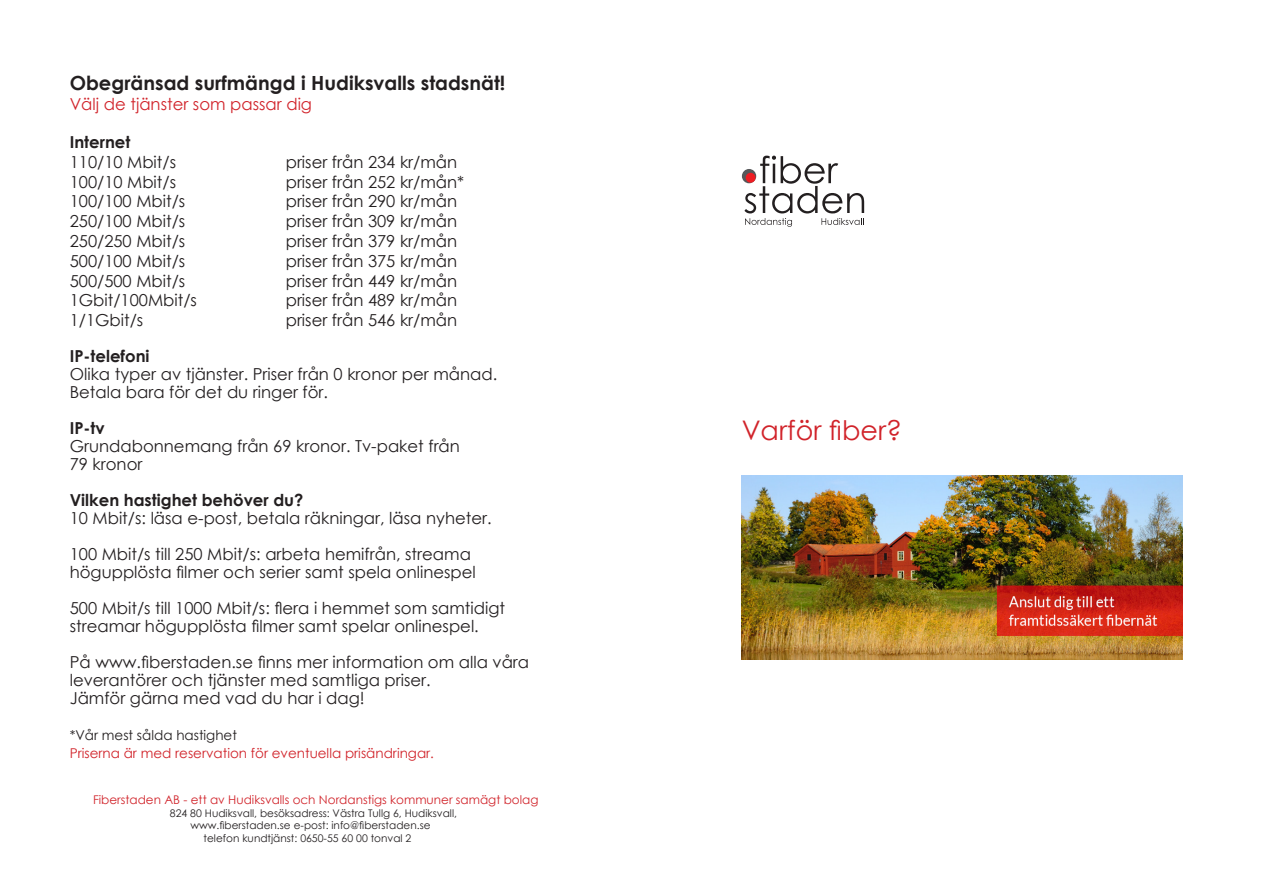
<style>
.page{position:relative;width:1263px;height:893px;background:#fff}
.page>*{position:absolute;margin:0;border:0;box-sizing:border-box;transform-origin:0 0}
.t1{font:27px "Century Gothic";color:#d1232a}
.t2{font:700 19.5px "Century Gothic";color:#231f20}
.t3{font:16.5px "Century Gothic";color:#231f20}
.t4{font:700 16.5px "Century Gothic";color:#231f20}
.t5{font:16.5px "Century Gothic";color:#d1232a}
.t6{font:13.5px "Century Gothic";color:#d1232a}
.t7{font:13.5px "Century Gothic";color:#231f20}
.t8{font:12px "Century Gothic";color:#d1232a}
.t9{font:10.5px "Century Gothic";color:#231f20}
</style>
<div class="page">
<img style="left:742px;top:475px;width:441px;height:184px">
<div style="left:742px;top:169px;width:14px;height:14px;background:#57585a;border-radius:50%"></div>
<svg style="left:744px;top:156px;width:120px;height:71px"></svg>
<p class="t2" style="left:70px;top:68px;width:437px">Obegränsad surfmängd i Hudiksvalls stadsnät!</p>
<p class="t5" style="left:70px;top:93px;width:244px">Välj de tjänster som passar dig</p>
<p class="t4" style="left:70px;top:129px;width:62px">Internet</p>
<p class="t3" style="left:70px;top:150px;width:108px">110/10 Mbit/s</p>
<p class="t3" style="left:286px;top:150px;width:173px">priser från 234 kr/mån</p>
<p class="t3" style="left:70px;top:170px;width:108px">100/10 Mbit/s</p>
<p class="t3" style="left:286px;top:170px;width:180px">priser från 252 kr/mån*</p>
<p class="t3" style="left:70px;top:190px;width:117px">100/100 Mbit/s</p>
<p class="t3" style="left:286px;top:190px;width:173px">priser från 290 kr/mån</p>
<p class="t3" style="left:70px;top:210px;width:117px">250/100 Mbit/s</p>
<p class="t3" style="left:286px;top:210px;width:173px">priser från 309 kr/mån</p>
<p class="t3" style="left:70px;top:229px;width:117px">250/250 Mbit/s</p>
<p class="t3" style="left:286px;top:229px;width:173px">priser från 379 kr/mån</p>
<p class="t3" style="left:70px;top:249px;width:117px">500/100 Mbit/s</p>
<p class="t3" style="left:286px;top:249px;width:173px">priser från 375 kr/mån</p>
<p class="t3" style="left:70px;top:269px;width:117px">500/500 Mbit/s</p>
<p class="t3" style="left:286px;top:269px;width:173px">priser från 449 kr/mån</p>
<p class="t3" style="left:70px;top:289px;width:129px">1Gbit/100Mbit/s</p>
<p class="t3" style="left:286px;top:289px;width:173px">priser från 489 kr/mån</p>
<p class="t3" style="left:70px;top:309px;width:75px">1/1Gbit/s</p>
<p class="t3" style="left:286px;top:309px;width:173px">priser från 546 kr/mån</p>
<p class="t4" style="left:70px;top:344px;width:81px">IP-telefoni</p>
<p class="t3" style="left:70px;top:363px;width:429px">Olika typer av tjänster. Priser från 0 kronor per månad.</p>
<p class="t3" style="left:70px;top:381px;width:260px">Betala bara för det du ringer för.</p>
<p class="t4" style="left:70px;top:416px;width:36px">IP-tv</p>
<p class="t3" style="left:70px;top:435px;width:392px">Grundabonnemang från 69 kronor. Tv-paket från</p>
<p class="t3" style="left:70px;top:453px;width:74px">79 kronor</p>
<p class="t4" style="left:70px;top:488px;width:235px">Vilken hastighet behöver du?</p>
<p class="t3" style="left:70px;top:507px;width:423px">10 Mbit/s: läsa e-post, betala räkningar, läsa nyheter.</p>
<p class="t3" style="left:70px;top:543px;width:403px">100 Mbit/s till 250 Mbit/s: arbeta hemifrån, streama</p>
<p class="t3" style="left:70px;top:561px;width:408px">högupplösta filmer och serier samt spela onlinespel</p>
<p class="t3" style="left:70px;top:597px;width:437px">500 Mbit/s till 1000 Mbit/s: flera i hemmet som samtidigt</p>
<p class="t3" style="left:70px;top:615px;width:411px">streamar högupplösta filmer samt spelar onlinespel.</p>
<p class="t3" style="left:70px;top:651px;width:461px">På www.fiberstaden.se finns mer information om alla våra</p>
<p class="t3" style="left:70px;top:669px;width:363px">leverantörer och tjänster med samtliga priser.</p>
<p class="t3" style="left:70px;top:687px;width:297px">Jämför gärna med vad du har i dag!</p>
<p class="t7" style="left:70px;top:726px;width:169px">*Vår mest sålda hastighet</p>
<p class="t6" style="left:70px;top:744px;width:366px">Priserna är med reservation för eventuella prisändringar.</p>
<p class="t8" style="left:93px;top:791px;width:447px">Fiberstaden AB - ett av Hudiksvalls och Nordanstigs kommuner samägt bolag</p>
<p class="t9" style="left:170px;top:806px;width:289px">824 80 Hudiksvall, besöksadress: Västra Tullg 6, Hudiksvall,</p>
<p class="t9" style="left:190px;top:818px;width:242px">www.fiberstaden.se e-post: info@fiberstaden.se</p>
<p class="t9" style="left:204px;top:831px;width:209px">telefon kundtjänst: 0650-55 60 00 tonval 2</p>
<p class="t1" style="left:742px;top:412px;width:162px">Varför fiber?</p>
</div>
